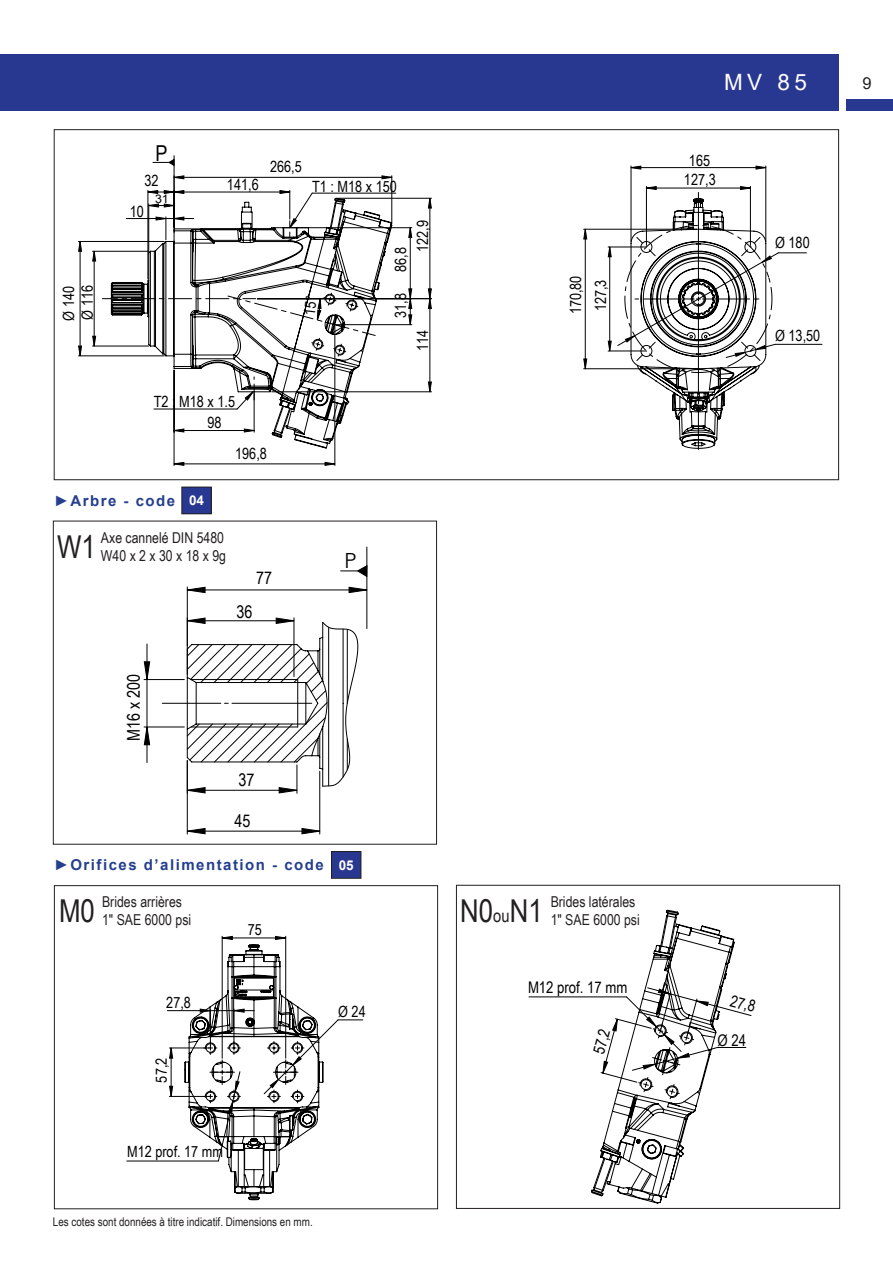
<style>
.page{position:relative;width:893px;height:1263px;background:#fff}
.page>*{position:absolute;margin:0;border:0;box-sizing:border-box;transform-origin:0 0}
.t1{font:31.5px "Arial Narrow";color:#231f20}
.t2{font:22.5px "Arial";color:#fff}
.t3{font:21.9px "Arial Narrow";color:#000001}
.t4{font:20.85px "Century Gothic";color:#000001}
.t5{font:17.55px "Arial Narrow";color:#000001}
.t6{font:16.5px "Arial";color:#231f20}
.t7{font:16.05px "Arial Narrow";color:#000001}
.t8{font:15.45px/18.5px "Arial Narrow";color:#000001}
.t9{font:15px/18px "Arial Narrow";color:#231f20}
.t10{font:700 15px "Arial";letter-spacing:.1em;color:#253f8e}
.t11{font:700 13.5px "Arial";color:#fff}
.t12{font:12px "Arial Narrow";color:#231f20}
.t13{font:11.55px "Arial Narrow";color:#000001;scale:1.31 1}
.s1{font-size:18px}
</style>
<div class="page">
<div style="left:0;top:54px;width:839px;height:56px;background:#283890"></div>
<div style="left:846px;top:99px;width:47px;height:12px;background:#283890"></div>
<hr style="left:529px;top:997px;width:97px;height:1px;background:#000001">
<svg style="left:591px;top:910px;width:160px;height:293px"></svg>
<div style="left:456px;top:885px;width:384px;height:324px;border:1px solid #231f20"></div>
<hr style="left:127px;top:1161px;width:91px;height:1px;background:#000001">
<hr style="left:167px;top:1010px;width:43px;height:1px;background:#000001">
<hr style="left:171px;top:1048px;width:1px;height:48px;background:#000001">
<hr style="left:169px;top:1096px;width:40px;height:1px;background:#000001">
<hr style="left:169px;top:1048px;width:40px;height:1px;background:#000001">
<svg style="left:169px;top:1086px;width:4px;height:11px"></svg>
<svg style="left:169px;top:1048px;width:4px;height:10px"></svg>
<svg style="left:185px;top:936px;width:178px;height:264px"></svg>
<div style="left:54px;top:885px;width:384px;height:324px;border:1px solid #231f20"></div>
<hr style="left:187px;top:587px;width:1px;height:59px;background:#000001">
<hr style="left:367px;top:547px;width:1px;height:81px;background:#000001">
<hr style="left:187px;top:831px;width:133px;height:1px;background:#000001">
<hr style="left:187px;top:760px;width:1px;height:74px;background:#000001">
<hr style="left:319px;top:771px;width:1px;height:63px;background:#000001">
<hr style="left:147px;top:727px;width:1px;height:35px;background:#000001">
<hr style="left:147px;top:679px;width:1px;height:48px;background:#000001">
<hr style="left:147px;top:644px;width:1px;height:35px;background:#000001">
<hr style="left:144px;top:727px;width:40px;height:1px;background:#000001">
<hr style="left:144px;top:679px;width:40px;height:1px;background:#000001">
<svg style="left:187px;top:587px;width:180px;height:6px"></svg>
<svg style="left:187px;top:828px;width:18px;height:6px"></svg>
<svg style="left:302px;top:828px;width:18px;height:6px"></svg>
<svg style="left:144px;top:727px;width:6px;height:18px"></svg>
<svg style="left:144px;top:661px;width:6px;height:19px"></svg>
<svg style="left:162px;top:618px;width:196px;height:175px"></svg>
<svg style="left:341px;top:565px;width:26px;height:12px"></svg>
<div style="left:53px;top:521px;width:384px;height:323px;border:1px solid #231f20"></div>
<hr style="left:312px;top:193px;width:84px;height:1px;background:#000001">
<hr style="left:174px;top:156px;width:1px;height:76px;background:#000001">
<hr style="left:631px;top:167px;width:135px;height:1px;background:#000001">
<hr style="left:765px;top:166px;width:1px;height:76px;background:#000001">
<hr style="left:631px;top:166px;width:1px;height:76px;background:#000001">
<hr style="left:775px;top:344px;width:47px;height:1px;background:#000001">
<hr style="left:392px;top:176px;width:1px;height:48px;background:#000001">
<hr style="left:336px;top:324px;width:76px;height:1px;background:#000001">
<hr style="left:80px;top:241px;width:1px;height:115px;background:#000001">
<hr style="left:78px;top:241px;width:86px;height:1px;background:#000001">
<hr style="left:78px;top:356px;width:86px;height:1px;background:#000001">
<hr style="left:410px;top:228px;width:1px;height:71px;background:#000001">
<hr style="left:285px;top:227px;width:127px;height:1px;background:#000001">
<hr style="left:430px;top:198px;width:1px;height:101px;background:#000001">
<hr style="left:338px;top:198px;width:93px;height:1px;background:#000001">
<hr style="left:585px;top:229px;width:1px;height:140px;background:#000001">
<hr style="left:584px;top:368px;width:113px;height:1px;background:#000001">
<hr style="left:584px;top:229px;width:113px;height:1px;background:#000001">
<hr style="left:94px;top:251px;width:1px;height:95px;background:#000001">
<hr style="left:93px;top:346px;width:56px;height:1px;background:#000001">
<hr style="left:93px;top:251px;width:56px;height:1px;background:#000001">
<hr style="left:430px;top:299px;width:1px;height:93px;background:#000001">
<hr style="left:272px;top:391px;width:159px;height:1px;background:#000001">
<hr style="left:257px;top:298px;width:174px;height:1px;background:#000001">
<svg style="left:756px;top:166px;width:10px;height:3px"></svg>
<svg style="left:631px;top:166px;width:10px;height:3px"></svg>
<svg style="left:173px;top:176px;width:219px;height:289px"></svg>
<svg style="left:78px;top:241px;width:4px;height:11px"></svg>
<svg style="left:78px;top:346px;width:4px;height:10px"></svg>
<svg style="left:408px;top:227px;width:4px;height:11px"></svg>
<svg style="left:408px;top:288px;width:4px;height:37px"></svg>
<svg style="left:428px;top:198px;width:4px;height:10px"></svg>
<svg style="left:583px;top:359px;width:4px;height:10px"></svg>
<svg style="left:583px;top:229px;width:4px;height:10px"></svg>
<svg style="left:92px;top:336px;width:4px;height:10px"></svg>
<svg style="left:92px;top:251px;width:4px;height:10px"></svg>
<svg style="left:428px;top:382px;width:4px;height:10px"></svg>
<svg style="left:428px;top:288px;width:4px;height:21px"></svg>
<svg style="left:173px;top:198px;width:219px;height:250px"></svg>
<svg style="left:608px;top:186px;width:198px;height:263px"></svg>
<svg style="left:153px;top:159px;width:21px;height:7px"></svg>
<div style="left:182px;top:487px;width:29px;height:27px;background:#283890"></div>
<div style="left:182px;top:487px;width:29px;height:27px;border:1px solid #231f20"></div>
<div style="left:331px;top:851px;width:30px;height:27px;background:#283890"></div>
<div style="left:331px;top:851px;width:30px;height:27px;border:1px solid #231f20"></div>
<svg style="left:102px;top:190px;width:274px;height:245px"></svg>
<p class="t8" style="left:60px;top:321px;width:37px;rotate:-90deg">Ø 140<br>Ø 116</p>
<h3 class="t3" style="left:156px;top:145px;width:14px">P</h3>
<p class="t8" style="left:144px;top:173px;width:16px">32</p>
<p class="t13" style="left:155px;top:195px;width:12px">31</p>
<p class="t8" style="left:130px;top:203px;width:16px">10</p>
<p class="t8" style="left:227px;top:176px;width:33px">141,6</p>
<p class="t8" style="left:270px;top:158px;width:33px">266,5</p>
<p class="t8" style="left:312px;top:178px;width:86px">T1 : M18 x 150</p>
<p class="t8" style="left:392px;top:272px;width:26px;rotate:-90deg">86,8</p>
<p class="t8" style="left:392px;top:318px;width:26px;rotate:-90deg">31,8</p>
<p class="t8" style="left:414px;top:252px;width:33px;rotate:-90deg">122,9</p>
<p class="t8" style="left:414px;top:351px;width:23px;rotate:-90deg">114</p>
<p class="t8" style="left:154px;top:393px;width:83px">T2 : M18 x 1.5</p>
<p class="t8" style="left:207px;top:415px;width:16px">98</p>
<p class="t8" style="left:235px;top:445px;width:33px">196,8</p>
<p class="t10" style="left:54px;top:490px;width:123px">►Arbre - code</p>
<p class="t11" style="left:189px;top:491px;width:17px">04</p>
<h1 class="t1" style="left:57px;top:534px;width:40px">W1</h1>
<p class="t9" style="left:101px;top:528px;width:127px">Axe cannelé DIN 5480<br>W40 x 2 x 30 x 18 x 9g</p>
<p class="t5" style="left:256px;top:568px;width:17px">77</p>
<p class="t5" style="left:236px;top:601px;width:17px">36</p>
<h3 class="t4" style="left:344px;top:548px;width:14px">P</h3>
<p class="t5" style="left:124px;top:741px;width:69px;rotate:-90deg">M16 x 200</p>
<p class="t5" style="left:238px;top:770px;width:17px">37</p>
<p class="t5" style="left:235px;top:811px;width:17px">45</p>
<p class="t10" style="left:54px;top:855px;width:271px">►Orifices d’alimentation - code</p>
<p class="t9" style="left:59px;top:892px;width:134px;text-indent:43px">Brides arrières<br><sup>M0</sup> 1" SAE 6000 psi</p>
<p class="t8" style="left:248px;top:922px;width:16px">75</p>
<p class="t11" style="left:339px;top:860px;width:17px">05</p>
<p class="t8" style="left:166px;top:994px;width:26px">27,8</p>
<p class="t8" style="left:153px;top:1082px;width:26px;rotate:-90deg">57,2</p>
<p class="t8" style="left:338px;top:1004px;width:29px">Ø 24</p>
<p class="t8" style="left:127px;top:1144px;width:97px">M12 prof. 17 mm</p>
<p class="t12" style="left:53px;top:1213px;width:261px">Les cotes sont données à titre indicatif. Dimensions en mm.</p>
<p class="t8" style="left:567px;top:314px;width:40px;rotate:-90deg">170,80</p>
<p class="t8" style="left:592px;top:311px;width:33px;rotate:-90deg">127,3</p>
<h1 class="t1" style="left:460px;top:899px;width:84px">N0<span class="s1">ou</span>N1</h1>
<p class="t9" style="left:551px;top:892px;width:91px">Brides latérales<br>1" SAE 6000 psi</p>
<p class="t7" style="left:528px;top:981px;width:101px">M12 prof. 17 mm</p>
<p class="t7" style="left:592px;top:1052px;width:27px;rotate:-75deg">57,2</p>
<h2 class="t2" style="left:724px;top:74px;width:85px">MV 85</h2>
<p class="t8" style="left:689px;top:152px;width:23px">165</p>
<p class="t8" style="left:684px;top:171px;width:33px">127,3</p>
<p class="t8" style="left:775px;top:235px;width:36px">Ø 180</p>
<p class="t8" style="left:775px;top:327px;width:47px">Ø 13,50</p>
<p class="t6" style="left:863px;top:76px;width:11px">9</p>
<p class="t7" style="left:732px;top:994px;width:27px;rotate:15deg">27,8</p>
<p class="t7" style="left:717px;top:1034px;width:30px">Ø 24</p>
</div>
